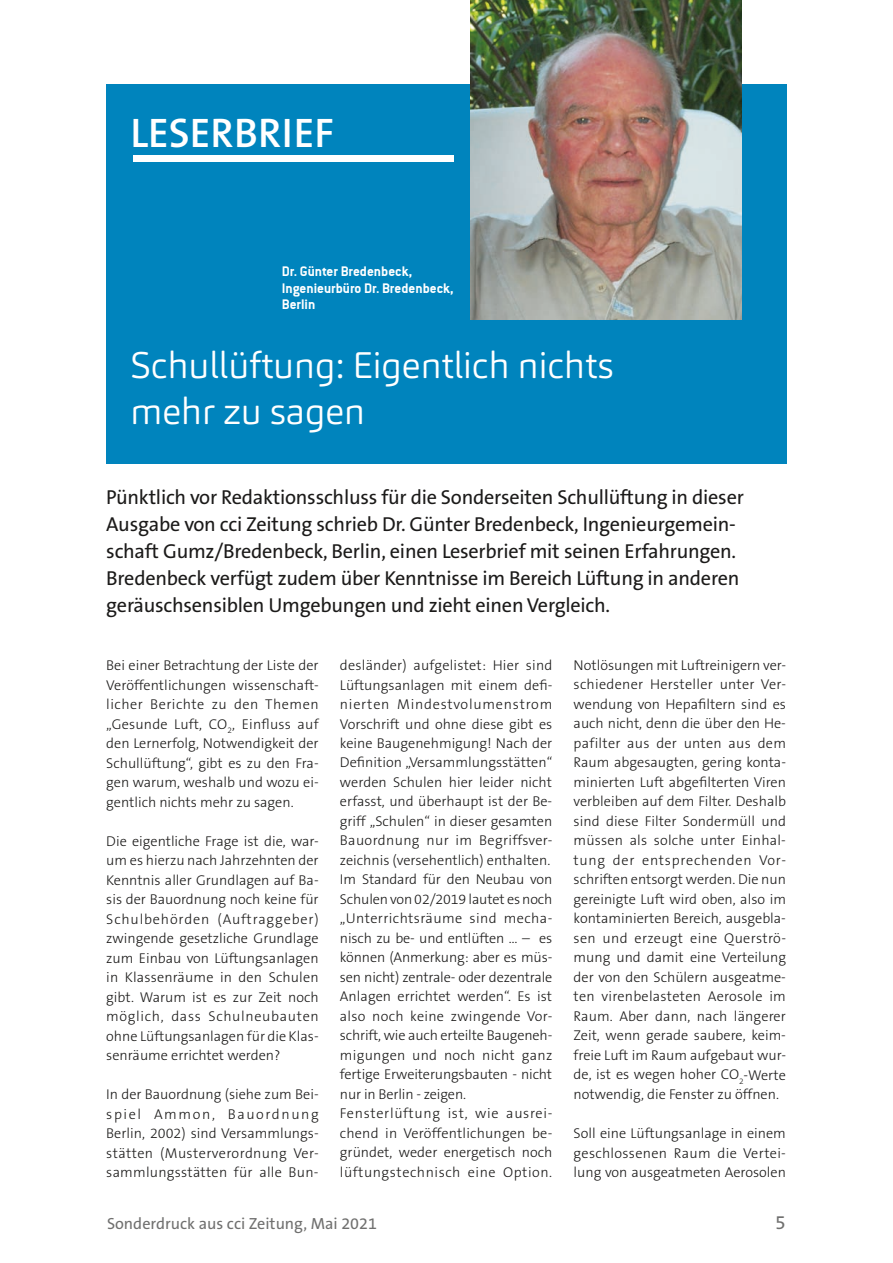
<style>
.page{position:relative;width:893px;height:1263px;background:#fff}
.page>*{position:absolute;margin:0;border:0;box-sizing:border-box;transform-origin:0 0}
.t1{font:600 41.55px "The Sans B6";color:#fff}
.t2{font:300 36.6px/46.5px "Carnas";color:#fff}
.t3{font:20.25px/27px "The Sans B5 Plain";letter-spacing:-.01em;color:#1b1a19}
.t4{font:19.5px "The Sans B5 Plain";color:#70706f}
.t5{font:16.2px "The Sans B5 Plain";color:#70706f}
.t6{font:15px/16.5px "Conduit ITCTT Bold";color:#fff}
.t7{font:300 14.25px/19.5px "The Sans B3";color:#1b1a19;text-align:justify}
</style>
<div class="page">
<div style="left:106px;top:84px;width:681px;height:380px;background:#0084bd"></div>
<div style="left:133px;top:156px;width:321px;height:6px;background:#fff"></div>
<img style="left:470px;top:0;width:271px;height:320px">
<h1 class="t1" style="left:130px;top:111px;width:205px">LESERBRIEF</h1>
<p class="t6" style="left:282px;top:263px;width:174px">Dr. Günter Bredenbeck,<br>Ingenieurbüro Dr. Bredenbeck,<br>Berlin</p>
<h2 class="t2" style="left:130px;top:341px;width:485px">Schullüftung: Eigentlich nichts mehr zu sagen</h2>
<p class="t3" style="left:106px;top:485px;width:639px">Pünktlich vor Redaktionsschluss für die Sonderseiten Schullüftung in dieser Ausgabe von cci Zeitung schrieb Dr. Günter Bredenbeck, Ingenieurgemein&shy;schaft Gumz/Bredenbeck, Berlin, einen Leserbrief mit seinen Erfahrungen.<br>Bredenbeck verfügt zudem über Kenntnisse im Bereich Lüftung in anderen geräuschsensiblen Umgebungen und zieht einen Vergleich.</p>
<p class="t7" style="left:106px;top:656px;width:214px">Bei einer Betrachtung der Liste der Veröffentlichungen wissenschaft&shy;licher Berichte zu den Themen „Gesunde Luft, CO<sub>2</sub>, Einfluss auf den Lernerfolg, Notwendigkeit der Schullüftung“, gibt es zu den Fra&shy;gen warum, weshalb und wozu ei&shy;gentlich nichts mehr zu sagen.</p>
<p class="t7" style="left:106px;top:831px;width:214px">Die eigentliche Frage ist die, war&shy;um es hierzu nach Jahrzehnten der Kenntnis aller Grundlagen auf Ba&shy;sis der Bauordnung noch keine für Schulbehörden (Auftraggeber) zwingende gesetzliche Grundlage zum Einbau von Lüftungsanlagen in Klassenräume in den Schulen gibt. Warum ist es zur Zeit noch möglich, dass Schulneubauten ohne Lüftungsanlagen für die Klas&shy;senräume errichtet werden?</p>
<p class="t7" style="left:106px;top:1085px;width:214px">In der Bauordnung (siehe zum Bei&shy;spiel Ammon, Bauordnung Berlin, 2002) sind Versammlungs&shy;stätten (Musterverordnung Ver&shy;sammlungsstätten für alle Bun-</p>
<p class="t7" style="left:340px;top:656px;width:214px;text-align:left">desländer) aufgelistet: Hier sind Lüftungsanlagen mit einem defi&shy;nierten Mindestvolumenstrom Vorschrift und ohne diese gibt es keine Baugenehmigung! Nach der Definition „Versammlungsstätten“ werden Schulen hier leider nicht erfasst, und überhaupt ist der Be&shy;griff „Schulen“ in dieser gesamten Bauordnung nur im Begriffsver&shy;zeichnis (versehentlich) enthalten.<br>Im Standard für den Neubau von Schulen von 02/2019 lautet es noch „Unterrichtsräume sind mecha&shy;nisch zu be- und entlüften … – es können (Anmerkung: aber es müs&shy;sen nicht) zentrale- oder dezentrale Anlagen errichtet werden“. Es ist also noch keine zwingende Vor&shy;schrift, wie auch erteilte Baugeneh&shy;migungen und noch nicht ganz fertige Erweiterungsbauten - nicht nur in Berlin - zeigen.<br>Fensterlüftung ist, wie ausrei&shy;chend in Veröffentlichungen be&shy;gründet, weder energetisch noch lüftungstechnisch eine Option.</p>
<p class="t7" style="left:574px;top:656px;width:214px">Notlösungen mit Luftreinigern ver&shy;schiedener Hersteller unter Ver&shy;wendung von Hepafiltern sind es auch nicht, denn die über den He&shy;pafilter aus der unten aus dem Raum abgesaugten, gering konta&shy;minierten Luft abgefilterten Viren verbleiben auf dem Filter. Deshalb sind diese Filter Sondermüll und müssen als solche unter Einhal&shy;tung der entsprechenden Vor&shy;schriften entsorgt werden. Die nun gereinigte Luft wird oben, also im kontaminierten Bereich, ausgebla&shy;sen und erzeugt eine Querströ&shy;mung und damit eine Verteilung der von den Schülern ausgeatme&shy;ten virenbelasteten Aerosole im Raum. Aber dann, nach längerer Zeit, wenn gerade saubere, keim&shy;freie Luft im Raum aufgebaut wur&shy;de, ist es wegen hoher CO<sub>2</sub>-Werte notwendig, die Fenster zu öffnen.</p>
<p class="t7" style="left:574px;top:1124px;width:214px">Soll eine Lüftungsanlage in einem geschlossenen Raum die Vertei&shy;lung von ausgeatmeten Aerosolen</p>
<p class="t5" style="left:107px;top:1215px;width:271px">Sonderdruck aus cci Zeitung, Mai 2021</p>
<h3 class="t4" style="left:775px;top:1212px;width:12px">5</h3>
</div>
